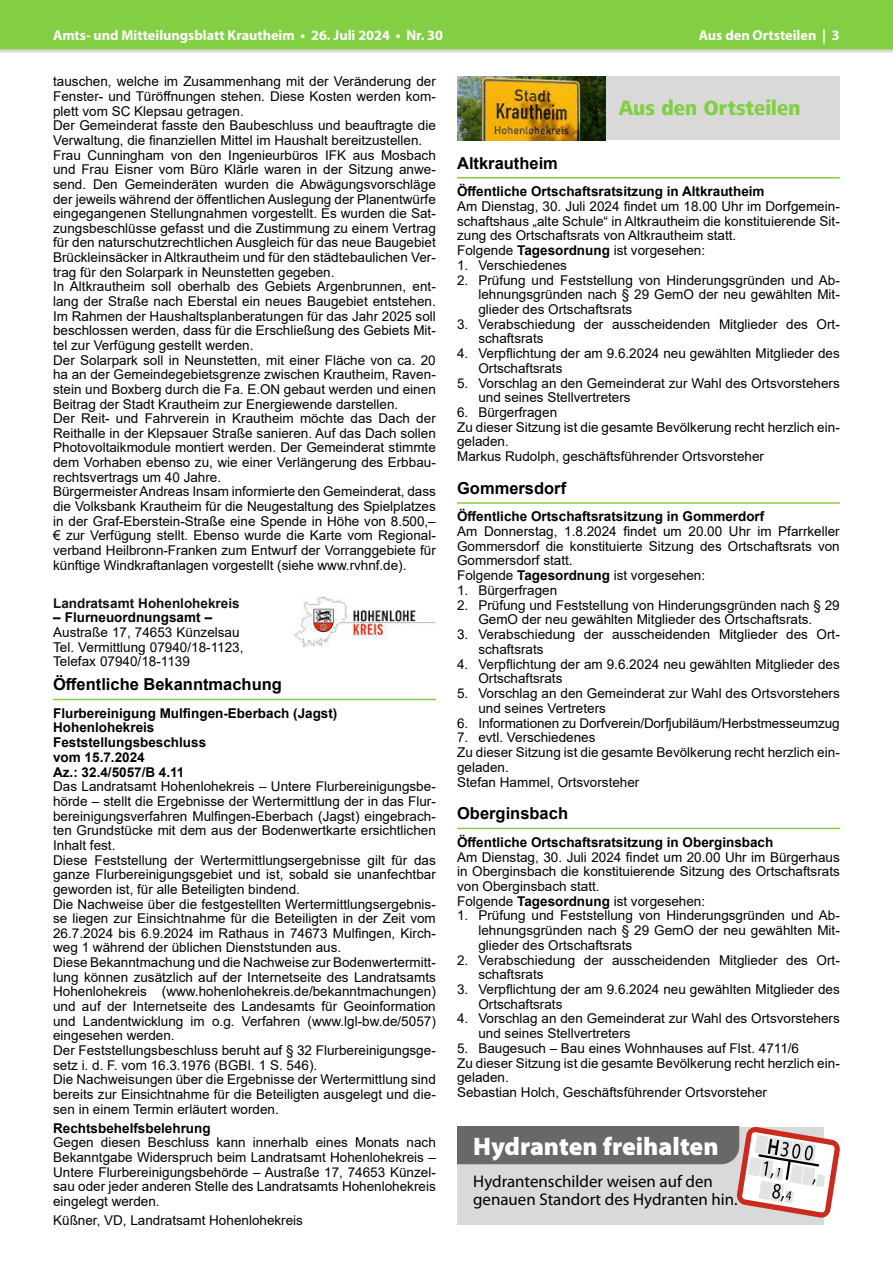
<style>
.page{position:relative;width:893px;height:1263px;background:#fff}
.page>*{position:absolute;margin:0;border:0;box-sizing:border-box;transform-origin:0 0}
.t1{font:900 25.5px "Myriad Pro";color:#fff}
.t2{font:800 21.45px "Frutiger Next LT";letter-spacing:.01em;color:#82cf43;scale:.91 1}
.t3{font:16.95px/18.3px "Myriad Pro";color:#000}
.t4{font:700 16.5px "Arial";color:#000}
.t5{font:700 14.25px "Myriad Pro";color:#fff}
.t6{font:13.5px/14.7px "Arial";color:#000}
.t7{font:700 13.5px/14.7px "Arial";color:#000}
.t8{font:700 13.5px "Arial";color:#151311}
.s1{font-weight:700}
</style>
<div class="page">
<div style="left:0;top:0;width:893px;height:51px;background:#82cf43"></div>
<hr style="left:0;top:50px;width:893px;height:3px;background:#d9d9d9">
<hr style="left:53px;top:699px;width:383px;height:1px;background:#82cf43">
<img style="left:294px;top:596px;width:142px;height:52px">
<hr style="left:457px;top:177px;width:383px;height:2px;background:#82cf43">
<hr style="left:457px;top:502px;width:383px;height:2px;background:#82cf43">
<hr style="left:457px;top:828px;width:383px;height:1px;background:#82cf43">
<div style="left:457px;top:77px;width:383px;height:63px;background:#d9d9d9"></div>
<img style="left:457px;top:77px;width:149px;height:63px">
<div style="left:457px;top:1127px;width:367px;height:98px;background:#d9d9d9"></div>
<svg style="left:457px;top:1126px;width:383px;height:92px"></svg>
<p class="t5" style="left:53px;top:26px;width:391px">Amts- und Mitteilungsblatt Krautheim • 26. Juli 2024 • Nr. 30</p>
<p class="t5" style="left:699px;top:26px;width:142px">Aus den Ortsteilen | 3</p>
<p class="t6" style="left:53px;top:74px;width:384px">tauschen, welche im Zusammenhang mit der Veränderung der Fenster- und Türöffnungen stehen. Diese Kosten werden kom&shy;plett vom SC Klepsau getragen.<br>Der Gemeinderat fasste den Baubeschluss und beauftragte die Verwaltung, die finanziellen Mittel im Haushalt bereitzustellen.<br>Frau Cunningham von den Ingenieurbüros IFK aus Mosbach und Frau Eisner vom Büro Klärle waren in der Sitzung anwe&shy;send. Den Gemeinderäten wurden die Abwägungsvorschläge der jeweils während der öffentlichen Auslegung der Planentwürfe eingegangenen Stellungnahmen vorgestellt. Es wurden die Sat&shy;zungsbeschlüsse gefasst und die Zustimmung zu einem Vertrag für den naturschutzrechtlichen Ausgleich für das neue Baugebiet Brückleinsäcker in Altkrautheim und für den städtebaulichen Ver&shy;trag für den Solarpark in Neunstetten gegeben.<br>In Altkrautheim soll oberhalb des Gebiets Argenbrunnen, ent&shy;lang der Straße nach Eberstal ein neues Baugebiet entstehen.<br>Im Rahmen der Haushaltsplanberatungen für das Jahr 2025 soll beschlossen werden, dass für die Erschließung des Gebiets Mit&shy;tel zur Verfügung gestellt werden.<br>Der Solarpark soll in Neunstetten, mit einer Fläche von ca. 20 ha an der Gemeindegebietsgrenze zwischen Krautheim, Raven&shy;stein und Boxberg durch die Fa. E.ON gebaut werden und einen Beitrag der Stadt Krautheim zur Energiewende darstellen.<br>Der Reit- und Fahrverein in Krautheim möchte das Dach der Reithalle in der Klepsauer Straße sanieren. Auf das Dach sollen Photovoltaikmodule montiert werden. Der Gemeinderat stimmte dem Vorhaben ebenso zu, wie einer Verlängerung des Erbbau&shy;rechtsvertrags um 40 Jahre.<br>Bürgermeister Andreas Insam informierte den Gemeinderat, dass die Volksbank Krautheim für die Neugestaltung des Spielplatzes in der Graf-Eberstein-Straße eine Spende in Höhe von 8.500,– € zur Verfügung stellt. Ebenso wurde die Karte vom Regional&shy;verband Heilbronn-Franken zum Entwurf der Vorranggebiete für künftige Windkraftanlagen vorgestellt (siehe www.rvhnf.de).</p>
<p class="t8" style="left:53px;top:593px;width:188px">Landratsamt Hohenlohekreis</p>
<p class="t7" style="left:53px;top:610px;width:161px">– Flurneuordnungsamt –</p>
<p class="t6" style="left:53px;top:625px;width:192px">Austraße 17, 74653 Künzelsau<br>Tel. Vermittlung 07940/18-1123,<br>Telefax 07940/18-1139</p>
<p class="t4" style="left:53px;top:673px;width:230px">Öffentliche Bekanntmachung</p>
<p class="t7" style="left:53px;top:706px;width:286px">Flurbereinigung Mulfingen-Eberbach (Jagst)<br>Hohenlohekreis<br>Feststellungsbeschluss<br>vom 15.7.2024<br>Az.: 32.4/5057/B 4.11</p>
<p class="t6" style="left:53px;top:779px;width:384px">Das Landratsamt Hohenlohekreis – Untere Flurbereinigungsbe&shy;hörde – stellt die Ergebnisse der Wertermittlung der in das Flur&shy;bereinigungsverfahren Mulfingen-Eberbach (Jagst) eingebrach&shy;ten Grundstücke mit dem aus der Bodenwertkarte ersichtlichen Inhalt fest.<br>Diese Feststellung der Wertermittlungsergebnisse gilt für das ganze Flurbereinigungsgebiet und ist, sobald sie unanfechtbar geworden ist, für alle Beteiligten bindend.<br>Die Nachweise über die festgestellten Wertermittlungsergebnis&shy;se liegen zur Einsichtnahme für die Beteiligten in der Zeit vom 26.7.2024 bis 6.9.2024 im Rathaus in 74673 Mulfingen, Kirch&shy;weg 1 während der üblichen Dienststunden aus.<br>Diese Bekanntmachung und die Nachweise zur Bodenwertermitt&shy;lung können zusätzlich auf der Internetseite des Landratsamts Hohenlohekreis (www.hohenlohekreis.de/bekanntmachungen) und auf der Internetseite des Landesamts für Geoinformation und Landentwicklung im o.g. Verfahren (www.lgl-bw.de/5057) eingesehen werden.<br>Der Feststellungsbeschluss beruht auf § 32 Flurbereinigungsge&shy;setz i. d. F. vom 16.3.1976 (BGBI. 1 S. 546).<br>Die Nachweisungen über die Ergebnisse der Wertermittlung sind bereits zur Einsichtnahme für die Beteiligten ausgelegt und die&shy;sen in einem Termin erläutert worden.</p>
<p class="t7" style="left:53px;top:1120px;width:159px">Rechtsbehelfsbelehrung</p>
<p class="t6" style="left:53px;top:1135px;width:384px;text-align:justify">Gegen diesen Beschluss kann innerhalb eines Monats nach Bekanntgabe Widerspruch beim Landratsamt Hohenlohekreis – Untere Flurbereinigungsbehörde – Austraße 17, 74653 Künzel&shy;sau oder jeder anderen Stelle des Landratsamts Hohenlohekreis eingelegt werden.</p>
<p class="t6" style="left:53px;top:1212px;width:251px">Küßner, VD, Landratsamt Hohenlohekreis</p>
<h2 class="t2" style="left:619px;top:96px;width:201px">Aus den Ortsteilen</h2>
<p class="t4" style="left:457px;top:151px;width:102px">Altkrautheim</p>
<p class="t7" style="left:457px;top:184px;width:309px">Öffentliche Ortschaftsratsitzung in Altkrautheim</p>
<p class="t6" style="left:457px;top:199px;width:384px">Am Dienstag, 30. Juli 2024 findet um 18.00 Uhr im Dorfgemein&shy;schaftshaus „alte Schule“ in Altkrautheim die konstituierende Sit&shy;zung des Ortschaftsrats von Altkrautheim statt.<br>Folgende <span class="s1">Tagesordnung</span> ist vorgesehen:</p>
<p class="t6" style="left:457px;top:258px;width:111px">1. Verschiedenes</p>
<p class="t6" style="left:478px;top:273px;width:363px;text-align:justify;text-indent:-21px">2. Prüfung und Feststellung von Hinderungsgründen und Ab&shy;lehnungsgründen nach § 29 GemO der neu gewählten Mit&shy;glieder des Ortschaftsrats</p>
<p class="t6" style="left:478px;top:316px;width:363px;text-indent:-21px">3. Verabschiedung der ausscheidenden Mitglieder des Ort&shy;schaftsrats</p>
<p class="t6" style="left:478px;top:346px;width:363px;text-indent:-21px">4. Verpflichtung der am 9.6.2024 neu gewählten Mitglieder des<br>Ortschaftsrats</p>
<p class="t6" style="left:478px;top:375px;width:363px;text-indent:-21px">5. Vorschlag an den Gemeinderat zur Wahl des Ortsvorstehers und seines Stellvertreters</p>
<p class="t6" style="left:457px;top:405px;width:384px">6. Bürgerfragen<br>Zu dieser Sitzung ist die gesamte Bevölkerung recht herzlich ein&shy;geladen.<br>Markus Rudolph, geschäftsführender Ortsvorsteher</p>
<p class="t4" style="left:457px;top:476px;width:111px">Gommersdorf</p>
<p class="t7" style="left:457px;top:509px;width:309px">Öffentliche Ortschaftsratsitzung in Gommerdorf</p>
<p class="t6" style="left:457px;top:524px;width:384px">Am Donnerstag, 1.8.2024 findet um 20.00 Uhr im Pfarrkeller Gommersdorf die konstituierte Sitzung des Ortschaftsrats von Gommersdorf statt.<br>Folgende <span class="s1">Tagesordnung</span> ist vorgesehen:</p>
<p class="t6" style="left:457px;top:583px;width:102px">1. Bürgerfragen</p>
<p class="t6" style="left:457px;top:598px;width:384px;text-align:center">2. Prüfung und Feststellung von Hinderungsgründen nach § 29<br>GemO der neu gewählten Mitglieder des Ortschaftsrats.</p>
<p class="t6" style="left:478px;top:627px;width:363px;text-indent:-21px">3. Verabschiedung der ausscheidenden Mitglieder des Ort&shy;schaftsrats</p>
<p class="t6" style="left:478px;top:657px;width:363px;text-indent:-21px">4. Verpflichtung der am 9.6.2024 neu gewählten Mitglieder des<br>Ortschaftsrats</p>
<p class="t6" style="left:478px;top:686px;width:363px;text-indent:-21px">5. Vorschlag an den Gemeinderat zur Wahl des Ortsvorstehers und seines Vertreters</p>
<p class="t6" style="left:457px;top:715px;width:384px">6. Informationen zu Dorfverein/Dorfjubiläum/Herbstmesseumzug</p>
<p class="t6" style="left:457px;top:730px;width:384px">7. evtl. Verschiedenes<br>Zu dieser Sitzung ist die gesamte Bevölkerung recht herzlich ein&shy;geladen.<br>Stefan Hammel, Ortsvorsteher</p>
<p class="t4" style="left:457px;top:802px;width:112px">Oberginsbach</p>
<p class="t7" style="left:457px;top:835px;width:318px">Öffentliche Ortschaftsratsitzung in Oberginsbach</p>
<p class="t6" style="left:457px;top:849px;width:384px">Am Dienstag, 30. Juli 2024 findet um 20.00 Uhr im Bürgerhaus in Oberginsbach die konstituierende Sitzung des Ortschaftsrats von Oberginsbach statt.<br>Folgende <span class="s1">Tagesordnung</span> ist vorgesehen:</p>
<p class="t6" style="left:478px;top:908px;width:363px;text-align:justify;text-indent:-21px">1. Prüfung und Feststellung von Hinderungsgründen und Ab&shy;lehnungsgründen nach § 29 GemO der neu gewählten Mit&shy;glieder des Ortschaftsrats</p>
<p class="t6" style="left:478px;top:952px;width:363px;text-indent:-21px">2. Verabschiedung der ausscheidenden Mitglieder des Ort&shy;schaftsrats</p>
<p class="t6" style="left:478px;top:982px;width:363px;text-indent:-21px">3. Verpflichtung der am 9.6.2024 neu gewählten Mitglieder des<br>Ortschaftsrats</p>
<p class="t6" style="left:478px;top:1011px;width:363px;text-indent:-21px">4. Vorschlag an den Gemeinderat zur Wahl des Ortsvorstehers und seines Stellvertreters</p>
<p class="t6" style="left:457px;top:1041px;width:384px">5. Baugesuch – Bau eines Wohnhauses auf Flst. 4711/6<br>Zu dieser Sitzung ist die gesamte Bevölkerung recht herzlich ein&shy;geladen.<br>Sebastian Holch, Geschäftsführender Ortsvorsteher</p>
<h1 class="t1" style="left:473px;top:1129px;width:247px">Hydranten freihalten</h1>
<p class="t3" style="left:473px;top:1172px;width:266px">Hydrantenschilder weisen auf den genauen Standort des Hydranten hin.</p>
</div>
